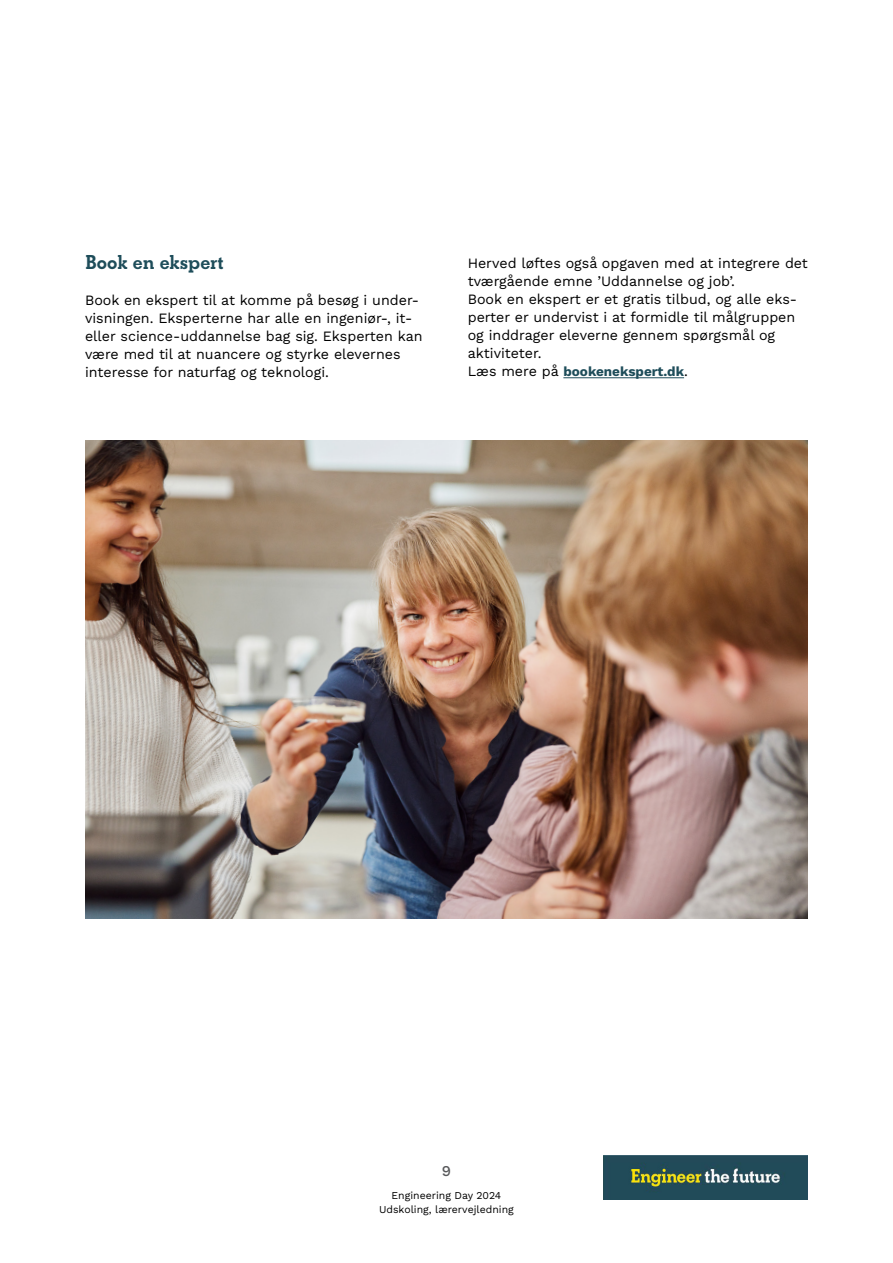
<style>
.page{position:relative;width:893px;height:1263px;background:#fff}
.page>*{position:absolute;margin:0;border:0;box-sizing:border-box;transform-origin:0 0}
.t1{font:700 21px "Beton EF";color:#1e4d5a}
.t2{font:500 15px "Work Sans";color:#58595b}
.t3{font:14.25px/18px "Work Sans";color:#000}
.t4{font:700 13.5px "Work Sans";color:#1e4d5a}
.t5{font:10.5px/13.5px "Work Sans";color:#000;text-align:center}
.s1{font-weight:400;font-size:14.25px;color:#000}
</style>
<div class="page">
<img style="left:603px;top:1156px;width:205px;height:43px">
<img style="left:85px;top:441px;width:723px;height:477px">
<hr style="left:563px;top:377px;width:121px;height:1px;background:#1e4d5a">
<h1 class="t1" style="left:85px;top:250px;width:140px">Book en ekspert</h1>
<p class="t3" style="left:85px;top:291px;width:339px">Book en ekspert til at komme på besøg i under&shy;visningen. Eksperterne har alle en ingeniør-, it&shy;eller science-uddannelse bag sig. Eksperten kan være med til at nuancere og styrke elevernes interesse for naturfag og teknologi.</p>
<p class="t3" style="left:468px;top:254px;width:342px">Herved løftes også opgaven med at integrere det tværgående emne ’Uddannelse og job’.<br>Book en ekspert er et gratis tilbud, og alle eks&shy;perter er undervist i at formidle til målgruppen og inddrager eleverne gennem spørgsmål og aktiviteter.</p>
<p class="t4" style="left:468px;top:362px;width:222px"><span class="s1">Læs mere på</span> bookenekspert.dk<span class="s1">.</span></p>
<p class="t2" style="left:442px;top:1159px;width:11px">9</p>
<p class="t5" style="left:379px;top:1188px;width:136px">Engineering Day 2024<br>Udskoling, lærervejledning</p>
</div>
